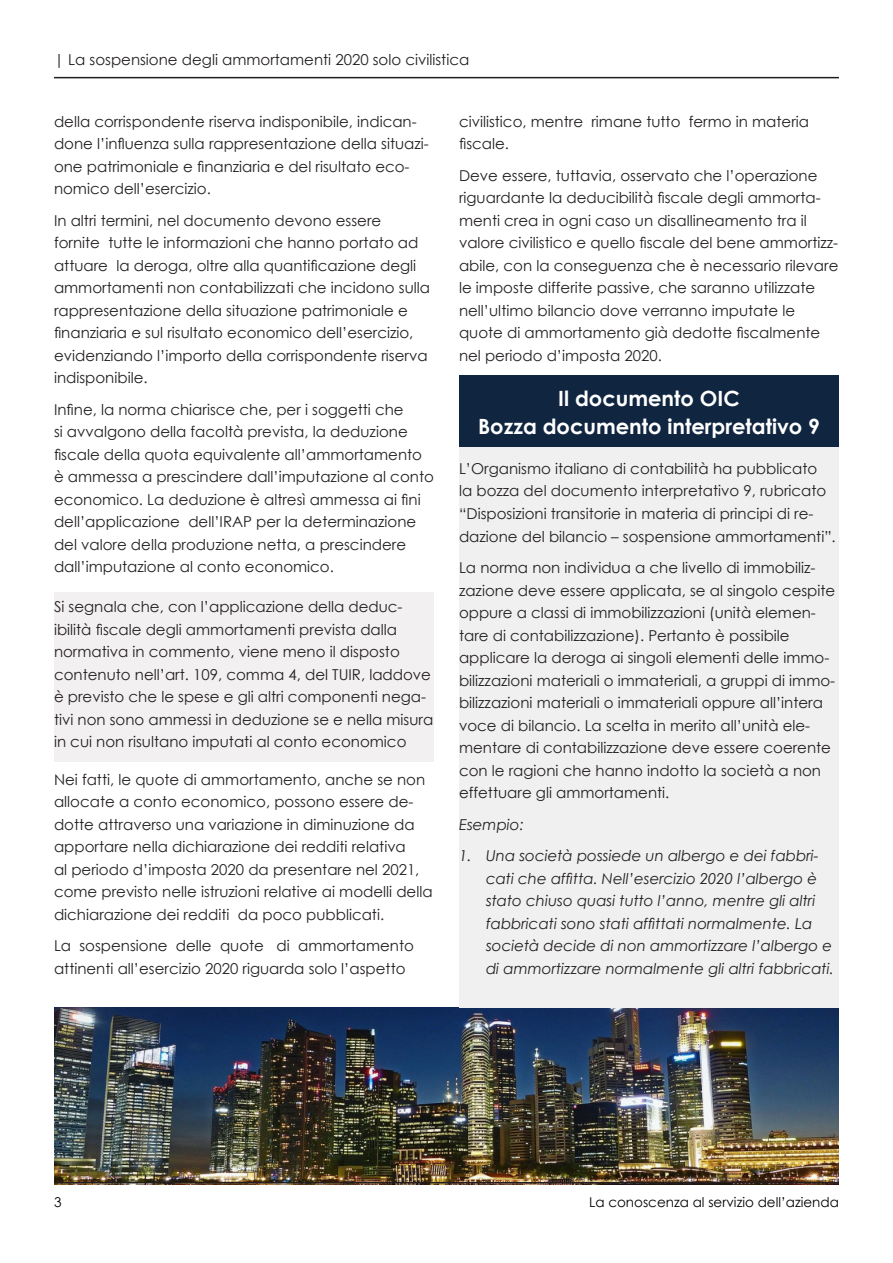
<style>
.page{position:relative;width:893px;height:1263px;background:#fff}
.page>*{position:absolute;margin:0;border:0;box-sizing:border-box;transform-origin:0 0}
.t1{font:700 21px "Century Gothic";color:#fff}
.t2{font:15px/22.5px "Century Gothic";color:#231f20}
.t3{font:italic 15px/22.5px "Century Gothic";color:#231f20}
.t4{font:13.5px "Century Gothic";color:#000}
</style>
<div class="page">
<hr style="left:54px;top:77px;width:785px;height:1px;background:#231f20">
<div style="left:459px;top:375px;width:380px;height:73px;background:#10253f"></div>
<img style="left:54px;top:1008px;width:785px;height:176px">
<hr style="left:54px;top:1182px;width:785px;height:1px;background:#231f20">
<div style="left:54px;top:592px;width:380px;height:169px;background:#f3f0f1"></div>
<div style="left:459px;top:448px;width:380px;height:560px;background:#f0f0f0"></div>
<p class="t2" style="left:54px;top:48px;width:417px">| La sospensione degli ammortamenti 2020 solo civilistica</p>
<p class="t2" style="left:54px;top:110px;width:376px">della corrispondente riserva indisponibile, indican&shy;done l’influenza sulla rappresentazione della situazi&shy;one patrimoniale e finanziaria e del risultato eco&shy;nomico dell’esercizio.</p>
<p class="t2" style="left:54px;top:209px;width:378px">In altri termini, nel documento devono essere fornite tutte le informazioni che hanno portato ad attuare la deroga, oltre alla quantificazione degli ammortamenti non contabilizzati che incidono sulla rappresentazione della situazione patrimoniale e finanziaria e sul risultato economico dell’esercizio, evidenziando l’importo della corrispondente riserva indisponibile.</p>
<p class="t2" style="left:54px;top:398px;width:381px">Infine, la norma chiarisce che, per i soggetti che<br>si avvalgono della facoltà prevista, la deduzione fiscale della quota equivalente all’ammortamento è ammessa a prescindere dall’imputazione al conto economico. La deduzione è altresì ammessa ai fini dell’applicazione dell’IRAP per la determinazione del valore della produzione netta, a prescindere dall’imputazione al conto economico.</p>
<p class="t2" style="left:54px;top:595px;width:381px">Si segnala che, con l’applicazione della deduc&shy;ibilità fiscale degli ammortamenti prevista dalla normativa in commento, viene meno il disposto contenuto nell’art. 109, comma 4, del TUIR, laddove è previsto che le spese e gli altri componenti nega&shy;tivi non sono ammessi in deduzione se e nella misura in cui non risultano imputati al conto economico</p>
<p class="t2" style="left:54px;top:768px;width:380px">Nei fatti, le quote di ammortamento, anche se non allocate a conto economico, possono essere de&shy;dotte attraverso una variazione in diminuzione da apportare nella dichiarazione dei redditi relativa<br>al periodo d’imposta 2020 da presentare nel 2021, come previsto nelle istruzioni relative ai modelli della dichiarazione dei redditi da poco pubblicati.</p>
<p class="t2" style="left:54px;top:934px;width:362px">La sospensione delle quote di ammortamento attinenti all’esercizio 2020 riguarda solo l’aspetto</p>
<p class="t2" style="left:459px;top:110px;width:352px">civilistico, mentre rimane tutto fermo in materia fiscale.</p>
<p class="t2" style="left:459px;top:164px;width:381px">Deve essere, tuttavia, osservato che l’operazione riguardante la deducibilità fiscale degli ammorta&shy;menti crea in ogni caso un disallineamento tra il valore civilistico e quello fiscale del bene ammortizz&shy;abile, con la conseguenza che è necessario rilevare le imposte differite passive, che saranno utilizzate nell’ultimo bilancio dove verranno imputate le quote di ammortamento già dedotte fiscalmente nel periodo d’imposta 2020.</p>
<p class="t1" style="left:558px;top:382px;width:183px">Il documento OIC</p>
<p class="t1" style="left:478px;top:410px;width:343px">Bozza documento interpretativo 9</p>
<p class="t2" style="left:459px;top:457px;width:378px">L’Organismo italiano di contabilità ha pubblicato<br>la bozza del documento interpretativo 9, rubricato “Disposizioni transitorie in materia di principi di re&shy;dazione del bilancio – sospensione ammortamenti”.</p>
<p class="t2" style="left:459px;top:556px;width:378px">La norma non individua a che livello di immobiliz&shy;zazione deve essere applicata, se al singolo cespite oppure a classi di immobilizzazioni (unità elemen&shy;tare di contabilizzazione). Pertanto è possibile applicare la deroga ai singoli elementi delle immo&shy;bilizzazioni materiali o immateriali, a gruppi di immo&shy;bilizzazioni materiali o immateriali oppure all’intera voce di bilancio. La scelta in merito all’unità ele&shy;mentare di contabilizzazione deve essere coerente con le ragioni che hanno indotto la società a non effettuare gli ammortamenti.</p>
<p class="t3" style="left:459px;top:813px;width:66px">Esempio:</p>
<p class="t3" style="left:486px;top:844px;width:349px;text-indent:-27px">1. Una società possiede un albergo e dei fabbri&shy;cati che affitta. Nell’esercizio 2020 l’albergo è stato chiuso quasi tutto l’anno, mentre gli altri fabbricati sono stati affittati normalmente. La società decide di non ammortizzare l’albergo e di ammortizzare normalmente gli altri fabbricati.</p>
<p class="t4" style="left:54px;top:1193px;width:9px">3</p>
<p class="t4" style="left:589px;top:1193px;width:251px">La conoscenza al servizio dell’azienda</p>
</div>
